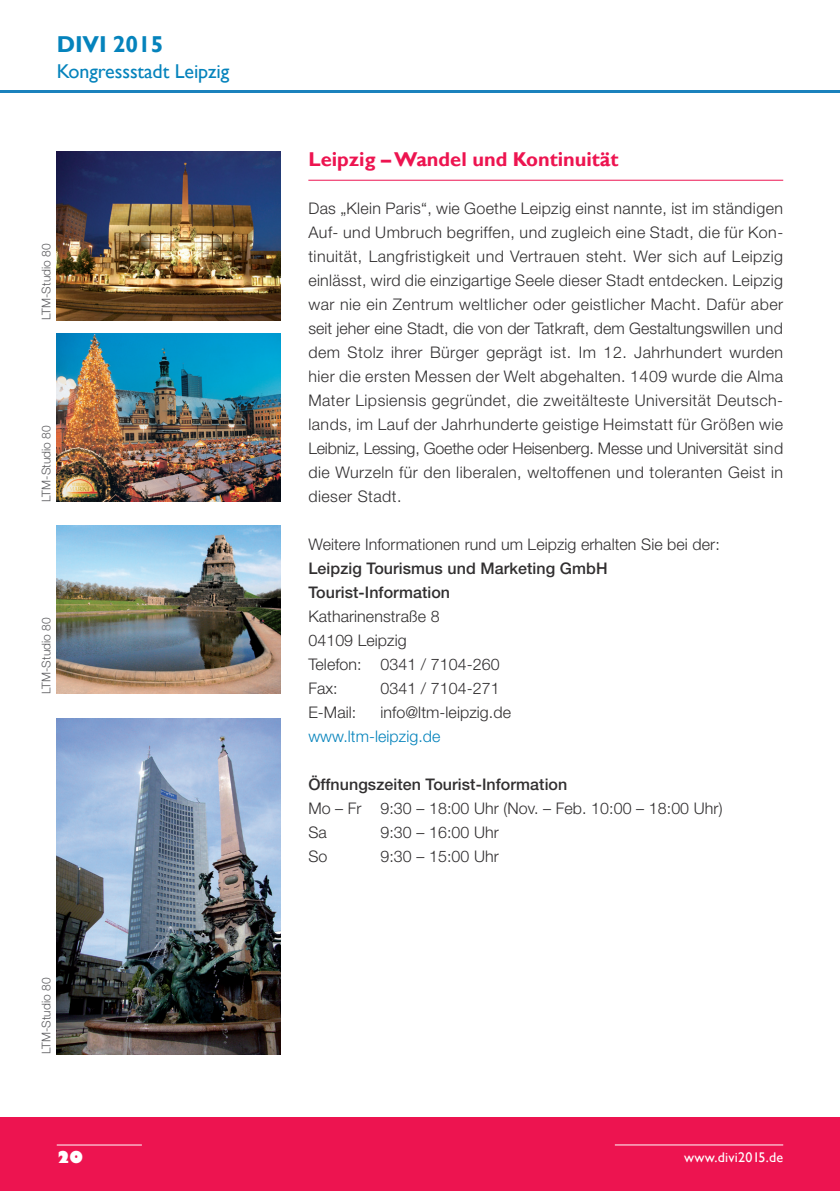
<style>
.page{position:relative;width:840px;height:1191px;background:#fff}
.page>*{position:absolute;margin:0;border:0;box-sizing:border-box;transform-origin:0 0}
.t1{font:700 23px "Gill Sans";letter-spacing:-.005em;color:#0583bc}
.t2{font:700 20px "Gill Sans";color:#ed1450}
.t3{font:20px "Gill Sans";letter-spacing:-.005em;color:#0583bc}
.t4{font:300 16px/24px "Helvetica Neue LT";letter-spacing:.005em;color:#312f30}
.t5{font:500 16px/24px "Helvetica Neue LT";letter-spacing:.005em;color:#312f30}
.t6{font:300 16px "Helvetica Neue LT";letter-spacing:.005em;color:#0583bc}
.t7{font:800 16px "Gill Sans";color:#fff}
.t8{font:14px "Gill Sans";letter-spacing:.02em;color:#fff}
.t9{font:300 12px "Helvetica Neue LT";color:#5c5c5f}
</style>
<div class="page">
<div style="left:0;top:1117px;width:839px;height:74px;background:#ed1450"></div>
<hr style="left:57px;top:1144px;width:85px;height:1px;background:#fff">
<hr style="left:614px;top:1144px;width:168px;height:1px;background:#fff">
<hr style="left:0;top:90px;width:839px;height:3px;background:#1b82bd">
<hr style="left:308px;top:180px;width:474px;height:1px;background:#ed1450">
<img style="left:57px;top:152px;width:223px;height:168px">
<img style="left:57px;top:334px;width:223px;height:168px">
<img style="left:57px;top:526px;width:223px;height:168px">
<img style="left:57px;top:718px;width:223px;height:336px">
<h1 class="t1" style="left:57px;top:30px;width:108px">DIVI 2015</h1>
<p class="t3" style="left:57px;top:59px;width:174px">Kongressstadt Leipzig</p>
<p class="t9" style="left:39px;top:320px;width:78px;rotate:-90deg">LTM-Studio 80</p>
<p class="t9" style="left:39px;top:502px;width:78px;rotate:-90deg">LTM-Studio 80</p>
<p class="t9" style="left:39px;top:694px;width:78px;rotate:-90deg">LTM-Studio 80</p>
<p class="t9" style="left:39px;top:1054px;width:78px;rotate:-90deg">LTM-Studio 80</p>
<p class="t2" style="left:308px;top:147px;width:312px">Leipzig – Wandel und Kontinuität</p>
<p class="t4" style="left:308px;top:196px;width:476px;text-align:justify">Das „Klein Paris“, wie Goethe Leipzig einst nannte, ist im ständigen Auf- und Umbruch begriffen, und zugleich eine Stadt, die für Kon&shy;tinuität, Langfristigkeit und Vertrauen steht. Wer sich auf Leipzig einlässt, wird die einzigartige Seele dieser Stadt entdecken. Leipzig war nie ein Zentrum weltlicher oder geistlicher Macht. Dafür aber seit jeher eine Stadt, die von der Tatkraft, dem Gestaltungswillen und dem Stolz ihrer Bürger geprägt ist. Im 12. Jahrhundert wurden hier die ersten Messen der Welt abgehalten. 1409 wurde die Alma Mater Lipsiensis gegründet, die zweitälteste Universität Deutsch&shy;lands, im Lauf der Jahrhunderte geistige Heimstatt für Größen wie Leibniz, Lessing, Goethe oder Heisenberg. Messe und Universität sind die Wurzeln für den liberalen, weltoffenen und toleranten Geist in dieser Stadt.</p>
<p class="t4" style="left:308px;top:532px;width:412px">Weitere Informationen rund um Leipzig erhalten Sie bei der:</p>
<p class="t5" style="left:308px;top:556px;width:300px">Leipzig Tourismus und Marketing GmbH<br>Tourist-Information</p>
<p class="t4" style="left:308px;top:604px;width:193px">Katharinenstraße 8<br>04109 Leipzig<br>Telefon: 0341 / 7104-260<br>Fax:</p>
<p class="t4" style="left:380px;top:676px;width:121px">0341 / 7104-271</p>
<p class="t4" style="left:308px;top:700px;width:49px">E-Mail:</p>
<p class="t4" style="left:380px;top:700px;width:132px">info@ltm-leipzig.de</p>
<p class="t6" style="left:308px;top:726px;width:134px">www.ltm-leipzig.de</p>
<p class="t5" style="left:308px;top:772px;width:260px">Öffnungszeiten Tourist-Information</p>
<p class="t4" style="left:308px;top:796px;width:415px">Mo – Fr 9:30 – 18:00 Uhr (Nov. – Feb. 10:00 – 18:00 Uhr)<br>Sa</p>
<p class="t4" style="left:380px;top:820px;width:120px">9:30 – 16:00 Uhr</p>
<p class="t4" style="left:308px;top:844px;width:21px">So</p>
<p class="t4" style="left:380px;top:844px;width:120px">9:30 – 15:00 Uhr</p>
<p class="t7" style="left:57px;top:1146px;width:28px">20</p>
<p class="t8" style="left:683px;top:1149px;width:100px">www.divi2015.de</p>
</div>
